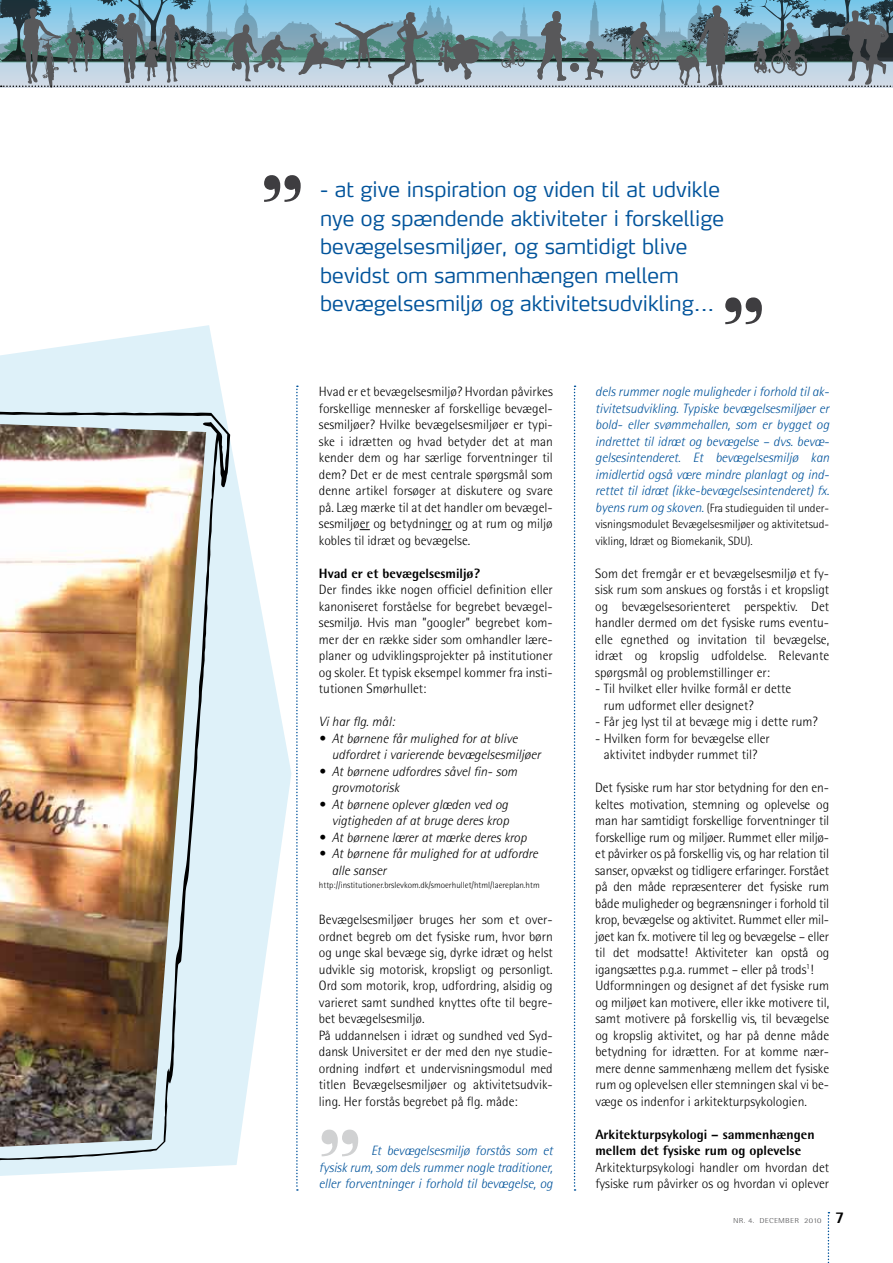
<style>
.page{position:relative;width:893px;height:1263px;background:#fff}
.page>*{position:absolute;margin:0;border:0;box-sizing:border-box;transform-origin:0 0}
.t1{font:135px "Modern";color:#3e3d40}
.t2{font:135px "Modern";color:#d0d1d2}
.t3{font:300 21px/28.5px "Max";color:#00539b}
.t4{font:800 16.5px "Rotis Semi Sans Std";color:#000}
.t5{font:300 13.5px/16.5px "Rotis Semi Sans Std";color:#000}
.t6{font:italic 300 13.5px/16.5px "Rotis Semi Sans Std";letter-spacing:-.005em;color:#00539b;text-align:justify}
.t7{font:italic 300 13.5px/16.5px "Rotis Semi Sans Std";color:#000}
.t8{font:800 13.5px/16.5px "Rotis Semi Sans Std";color:#000}
.t9{font:300 12px/16.5px "Rotis Semi Sans Std";letter-spacing:-.005em;color:#000;text-align:justify}
.t10{font:300 9px "Rotis Semi Sans Std";color:#000}
.t11{font:300 7.2px "Rotis Semi Sans Std";letter-spacing:.025em;color:#58585a;scale:1.25 1}
.s1{font-style:italic;font-size:13.5px;color:#00539b}
</style>
<div class="page">
<svg style="left:828px;top:1212px;width:1px;height:51px"></svg>
<svg style="left:574px;top:386px;width:1px;height:805px"></svg>
<svg style="left:296px;top:386px;width:2px;height:805px"></svg>
<svg style="left:0;top:0;width:893px;height:87px;background:#7d9eab"></svg>
<svg style="left:0;top:325px;width:291px;height:792px"></svg>
<img style="left:0;top:384px;width:243px;height:792px">
<h1 class="t1" style="left:261px;top:172px;width:43px">’’</h1>
<h2 class="t3" style="left:320px;top:175px;width:405px">- at give inspiration og viden til at udvikle nye og spændende aktiviteter i forskellige bevægelsesmiljøer, og samtidigt blive bevidst om sammenhængen mellem bevægelsesmiljø og aktivitetsudvikling...</h2>
<h1 class="t1" style="left:723px;top:294px;width:43px">’’</h1>
<p class="t5" style="left:319px;top:383px;width:235px;text-align:justify">Hvad er et bevægelsesmiljø? Hvordan påvirkes forskellige mennesker af forskellige bevægel&shy;sesmiljøer? Hvilke bevægelsesmiljøer er typi&shy;ske i idrætten og hvad betyder det at man kender dem og har særlige forventninger til dem? Det er de mest centrale spørgsmål som denne artikel forsøger at diskutere og svare på. Læg mærke til at det handler om bevægel&shy;sesmiljøer og betydninger og at rum og miljø kobles til idræt og bevægelse.</p>
<p class="t8" style="left:319px;top:565px;width:162px">Hvad er et bevægelsesmiljø?</p>
<p class="t5" style="left:319px;top:581px;width:235px;text-align:justify">Der findes ikke nogen officiel definition eller kanoniseret forståelse for begrebet bevægel&shy;sesmiljø. Hvis man ”googler” begrebet kom&shy;mer der en række sider som omhandler lære&shy;planer og udviklingsprojekter på institutioner og skoler. Et typisk eksempel kommer fra insti&shy;tutionen Smørhullet:</p>
<p class="t7" style="left:319px;top:713px;width:77px">Vi har flg. mål:</p>
<p class="t7" style="left:332px;top:730px;width:211px;text-indent:-13px">• At børnene får mulighed for at blive udfordret i varierende bevægelsesmiljøer</p>
<p class="t7" style="left:332px;top:763px;width:187px;text-indent:-13px">• At børnene udfordres såvel fin- som grovmotorisk</p>
<p class="t7" style="left:319px;top:796px;width:192px;text-align:right">• At børnene oplever glæden ved og vigtigheden af at bruge deres krop</p>
<p class="t7" style="left:319px;top:829px;width:209px">• At børnene lærer at mærke deres krop</p>
<p class="t7" style="left:332px;top:845px;width:208px;text-indent:-13px">• At børnene får mulighed for at udfordre alle sanser</p>
<p class="t10" style="left:319px;top:880px;width:222px">http://institutioner.brslevkom.dk/smoerhullet/html/laereplan.htm</p>
<p class="t5" style="left:319px;top:911px;width:235px">Bevægelsesmiljøer bruges her som et over&shy;ordnet begreb om det fysiske rum, hvor børn og unge skal bevæge sig, dyrke idræt og helst udvikle sig motorisk, kropsligt og personligt.<br>Ord som motorik, krop, udfordring, alsidig og varieret samt sundhed knyttes ofte til begre&shy;bet bevægelsesmiljø.<br>På uddannelsen i idræt og sundhed ved Syd&shy;dansk U niversitet er der med den nye studie&shy;ordning indført et undervisningsmodul med titlen Bevægelsesmiljøer og aktivitetsudvik&shy;ling. Her forstås begrebet på flg. måde:</p>
<h1 class="t2" style="left:319px;top:1126px;width:43px">’’</h1>
<p class="t6" style="left:319px;top:1142px;width:235px;text-indent:52px">Et bevægelsesmiljø forstås som et fysisk rum, som dels rummer nogle traditioner, eller forventninger i forhold til bevægelse, og</p>
<p class="t6" style="left:595px;top:383px;width:235px">dels rummer nogle muligheder i forhold til ak&shy;tivitetsudvikling. Typiske bevægelsesmiljøer er bold- eller svømmehallen, som er bygget og indrettet til idræt og bevægelse – dvs. bevæ&shy;gelsesintenderet. Et bevægelsesmiljø kan imidlertid også være mindre planlagt og ind&shy;rettet til idræt (ikke-bevægelsesintenderet) fx.</p>
<p class="t9" style="left:595px;top:499px;width:235px"><span class="s1">byens rum og skoven.</span> (Fra studieguiden til under&shy;visningsmodulet Bevægelsesmiljøer og aktivitetsud&shy;vikling, Idræt og Biomekanik, SDU).</p>
<p class="t5" style="left:595px;top:565px;width:235px;text-align:justify">Som det fremgår er et bevægelsesmiljø et fy&shy;sisk rum som anskues og forstås i et kropsligt og bevægelsesorienteret perspektiv. Det handler dermed om det fysiske rums eventu&shy;elle egnethed og invitation til bevægelse, idræt og kropslig udfoldelse. Relevante spørgsmål og problemstillinger er:</p>
<p class="t5" style="left:604px;top:680px;width:189px;text-indent:-9px">- Til hvilket eller hvilke formål er dette rum udformet eller designet?</p>
<p class="t5" style="left:595px;top:713px;width:224px">- Får jeg lyst til at bevæge mig i dette rum?</p>
<p class="t5" style="left:595px;top:730px;width:176px;text-align:center">- Hvilken form for bevægelse eller aktivitet indbyder rummet til?</p>
<p class="t5" style="left:595px;top:779px;width:235px">Det fysiske rum har stor betydning for den en&shy;keltes motivation, stemning og oplevelse og man har samtidigt forskellige forventninger til forskellige rum og miljøer. Rummet eller miljø&shy;et påvirker os på forskellig vis, og har relation til sanser, opvækst og tidligere erfaringer. Forstået på den måde repræsenterer det fysiske rum både muligheder og begrænsninger i forhold til krop, bevægelse og aktivitet. R ummet eller mil&shy;jøet kan fx. motivere til leg og bevægelse – eller til det modsatte! Aktiviteter kan opstå og igangsættes p.g.a. rummet – eller på trods<sup>1</sup>!<br>Udformningen og designet af det fysiske rum og miljøet kan motivere, eller ikke motivere til, samt motivere på forskellig vis, til bevægelse og kropslig aktivitet, og har på denne måde betydning for idrætten. For at komme nær&shy;mere denne sammenhæng mellem det fysiske rum og oplevelsen eller stemningen skal vi be&shy;væge os indenfor i arkitekturpsykologien.</p>
<p class="t8" style="left:595px;top:1126px;width:221px">Arkitekturpsykologi – sammenhængen mellem det fysiske rum og oplevelse</p>
<p class="t5" style="left:595px;top:1159px;width:235px">Arkitekturpsykologi handler om hvordan det fysiske rum påvirker os og hvordan vi oplever</p>
<p class="t11" style="left:733px;top:1216px;width:50px">NR. 4. DECEM BER</p>
<p class="t11" style="left:804px;top:1216px;width:15px">2010</p>
<p class="t4" style="left:835px;top:1207px;width:11px">7</p>
</div>
